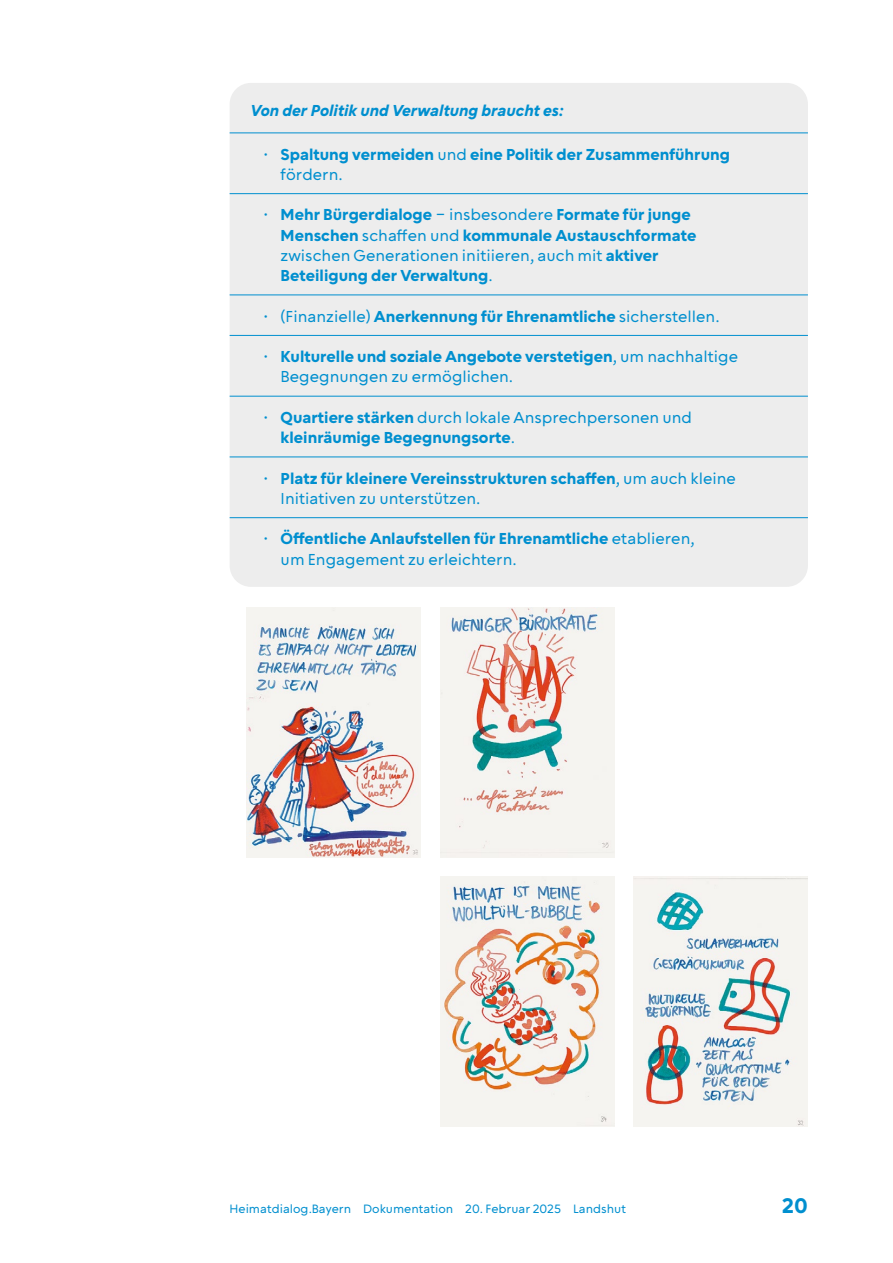
<style>
.page{position:relative;width:893px;height:1263px;background:#fff}
.page>*{position:absolute;margin:0;border:0;box-sizing:border-box;transform-origin:0 0}
.t1{font:800 21px "Chesna Grotesk";color:#008fcf}
.t2{font:800 15.75px/20.2px "Chesna Grotesk";color:#008fcf}
.t3{font:15.75px/20.2px "Chesna Grotesk";color:#008fcf}
.t4{font:italic 800 15.75px "Chesna Grotesk";color:#008fcf}
.t5{font:12px "Chesna Grotesk";color:#008fcf}
.s1{font-weight:400}
.s2{font-weight:800}
</style>
<div class="page">
<div style="left:230px;top:83px;width:578px;height:504px;background:#ededed;border-radius:21px"></div>
<hr style="left:230px;top:133px;width:578px;height:1px;background:#008fcf">
<hr style="left:230px;top:193px;width:578px;height:1px;background:#008fcf">
<hr style="left:230px;top:295px;width:578px;height:1px;background:#008fcf">
<hr style="left:230px;top:335px;width:578px;height:1px;background:#008fcf">
<hr style="left:230px;top:396px;width:578px;height:1px;background:#008fcf">
<hr style="left:230px;top:457px;width:578px;height:1px;background:#008fcf">
<hr style="left:230px;top:517px;width:578px;height:1px;background:#008fcf">
<img style="left:247px;top:607px;width:174px;height:251px">
<img style="left:440px;top:607px;width:174px;height:251px">
<img style="left:440px;top:876px;width:174px;height:251px">
<img style="left:634px;top:876px;width:174px;height:251px">
<p class="t4" style="left:251px;top:100px;width:315px">Von der Politik und Verwaltung braucht es:</p>
<p class="t2" style="left:281px;top:144px;width:451px;text-indent:-17px"><span class="s1">•</span> Spaltung vermeiden <span class="s1">und</span> eine Politik der Zusammenführung <span class="s1">fördern.</span></p>
<p class="t2" style="left:281px;top:204px;width:417px;text-indent:-17px"><span class="s1">•</span> Mehr Bürgerdialoge <span class="s1">– insbesondere</span> Formate für junge Menschen <span class="s1">schaffen und</span> kommunale Austauschformate <span class="s1">zwischen Generationen initiieren, auch mit</span> aktiver Beteiligung der Verwaltung<span class="s1">.</span></p>
<p class="t3" style="left:264px;top:306px;width:458px">• (Finanzielle) <span class="s2">Anerkennung für Ehrenamtliche</span> sicherstellen.</p>
<p class="t3" style="left:281px;top:346px;width:459px;text-indent:-17px">• <span class="s2">Kulturelle und soziale Angebote verstetigen</span>, um nachhaltige<br>Begegnungen zu ermöglichen.</p>
<p class="t2" style="left:281px;top:407px;width:413px;text-indent:-17px"><span class="s1">•</span> Quartiere stärken <span class="s1">durch lokale Ansprechpersonen und </span>kleinräumige Begegnungsorte<span class="s1">.</span></p>
<p class="t2" style="left:281px;top:468px;width:457px;text-indent:-17px"><span class="s1">•</span> Platz für kleinere Vereinsstrukturen schaffen<span class="s1">, um auch kleine<br>Initiativen zu unterstützen.</span></p>
<p class="t2" style="left:281px;top:528px;width:416px;text-indent:-17px"><span class="s1">•</span> Öffentliche Anlaufstellen für Ehrenamtliche <span class="s1">etablieren, um Engagement zu erleichtern.</span></p>
<p class="t5" style="left:230px;top:1201px;width:398px">Heimatdialog.Bayern Dokumentation 20. Februar 2025 Landshut</p>
<h1 class="t1" style="left:782px;top:1192px;width:28px">20</h1>
</div>
